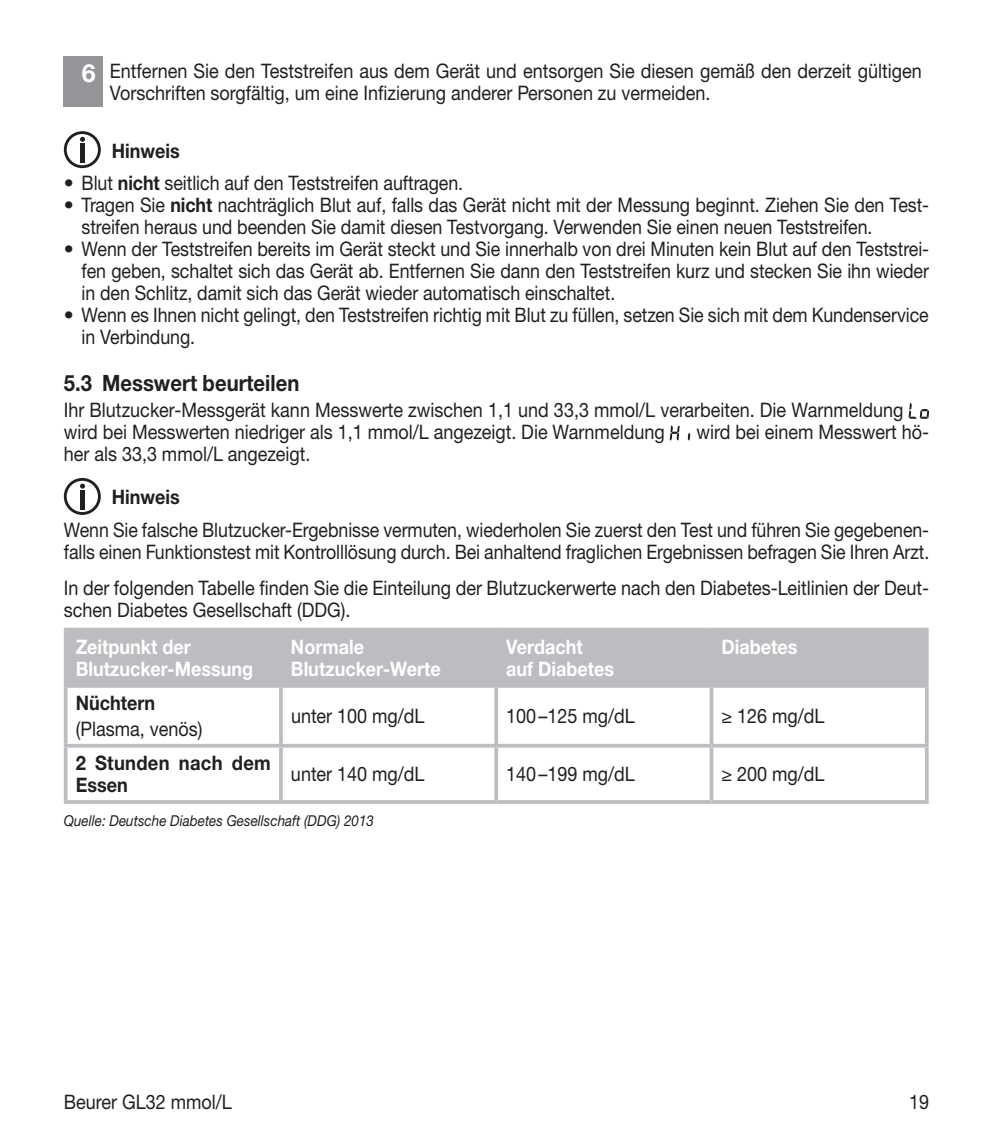
<style>
.page{position:relative;width:993px;height:1134px;background:#fff}
.page>*{position:absolute;margin:0;border:0;box-sizing:border-box;transform-origin:0 0}
.t1{font:700 22.5px "Helvetica Neue LTW1 G";color:#231f20;scale:.9 1}
.t2{font:20px/22px "Helvetica Neue LTW1 G";letter-spacing:-.005em;color:#231f20;scale:.9 1}
.t3{font:20px/22px "Helvetica Neue LTW1 G";letter-spacing:-.005em;color:#231f20}
.t4{font:20px/22px "Helvetica Neue LTW1 G";letter-spacing:-.005em;color:#231f20;scale:.89 1}
.t5{font:700 20px/22px "Helvetica Neue LTW1 G";color:#fff;scale:.9 1}
.t6{font:700 20px "Helvetica Neue LTW1 G";color:#231f20;scale:.9 1}
.t7{font:700 20px/22px "Helvetica Neue LTW1 G";color:#231f20;scale:.92 1}
.t8{font:italic 15px "Helvetica Neue LTW1 G";color:#231f20;scale:.9 1}
.s1{font-weight:700;font-size:25px;color:#fff}
.s2{font-weight:700}
</style>
<div class="page">
<div style="left:64px;top:57px;width:39px;height:50px;background:#939598"></div>
<div style="left:64px;top:131px;width:37px;height:37px;border:3px solid #231f20;border-radius:50%"></div>
<div style="left:80px;top:143px;width:5px;height:20px;background:#231f20"></div>
<svg style="left:80px;top:137px;width:5px;height:5px"></svg>
<svg style="left:908px;top:403px;width:20px;height:16px"></svg>
<svg style="left:669px;top:425px;width:21px;height:16px"></svg>
<div style="left:64px;top:478px;width:37px;height:37px;border:3px solid #231f20;border-radius:50%"></div>
<div style="left:80px;top:490px;width:5px;height:19px;background:#231f20"></div>
<svg style="left:80px;top:484px;width:5px;height:5px"></svg>
<div style="left:68px;top:631px;width:856px;height:53px;background:#bcbdc0"></div>
<hr style="left:64px;top:628px;width:217px;height:3px;background:#bcbdc0">
<hr style="left:64px;top:631px;width:4px;height:53px;background:#bcbdc0">
<hr style="left:281px;top:628px;width:215px;height:3px;background:#bcbdc0">
<hr style="left:279px;top:631px;width:4px;height:53px;background:#bcbdc0">
<hr style="left:496px;top:628px;width:215px;height:3px;background:#bcbdc0">
<hr style="left:494px;top:631px;width:4px;height:53px;background:#bcbdc0">
<hr style="left:711px;top:628px;width:217px;height:3px;background:#bcbdc0">
<hr style="left:709px;top:631px;width:4px;height:53px;background:#bcbdc0">
<hr style="left:924px;top:631px;width:4px;height:53px;background:#bcbdc0">
<svg style="left:64px;top:684px;width:217px;height:4px"></svg>
<svg style="left:64px;top:688px;width:4px;height:56px"></svg>
<svg style="left:281px;top:684px;width:215px;height:4px"></svg>
<hr style="left:279px;top:688px;width:4px;height:56px;background:#bcbdc0">
<svg style="left:496px;top:684px;width:215px;height:4px"></svg>
<svg style="left:494px;top:688px;width:4px;height:56px"></svg>
<svg style="left:711px;top:684px;width:217px;height:4px"></svg>
<svg style="left:709px;top:688px;width:4px;height:56px"></svg>
<svg style="left:924px;top:688px;width:4px;height:56px"></svg>
<svg style="left:64px;top:744px;width:217px;height:4px"></svg>
<svg style="left:64px;top:748px;width:4px;height:52px"></svg>
<svg style="left:281px;top:744px;width:215px;height:4px"></svg>
<hr style="left:279px;top:748px;width:4px;height:52px;background:#bcbdc0">
<svg style="left:496px;top:744px;width:215px;height:4px"></svg>
<svg style="left:494px;top:748px;width:4px;height:52px"></svg>
<svg style="left:711px;top:744px;width:217px;height:4px"></svg>
<svg style="left:709px;top:748px;width:4px;height:52px"></svg>
<svg style="left:925px;top:748px;width:3px;height:52px"></svg>
<hr style="left:64px;top:800px;width:217px;height:4px;background:#bcbdc0">
<hr style="left:281px;top:800px;width:215px;height:4px;background:#bcbdc0">
<hr style="left:496px;top:800px;width:215px;height:4px;background:#c3c3c6">
<hr style="left:711px;top:800px;width:217px;height:4px;background:#c3c3c6">
<p class="t2" style="left:110px;top:60px;width:903px;text-indent:-28px"><span class="s1">6</span> Entfernen Sie den Teststreifen aus dem Gerät und entsorgen Sie diesen gemäß den derzeit gültigen<br>Vorschriften sorgfältig, um eine Infizierung anderer Personen zu vermeiden.</p>
<p class="t6" style="left:112px;top:138px;width:77px">Hinweis</p>
<p class="t3" style="left:64px;top:172px;width:400px">• Blut <span class="s2">nicht</span> seitlich auf den Teststreifen auftragen.</p>
<p class="t3" style="left:81px;top:194px;width:848px;text-indent:-18px">• Tragen Sie <span class="s2">nicht</span> nachträglich Blut auf, falls das Gerät nicht mit der Messung beginnt. Ziehen Sie den Test&shy;streifen heraus und beenden Sie damit diesen Testvorgang. Verwenden Sie einen neuen Teststreifen.</p>
<p class="t3" style="left:81px;top:238px;width:848px;text-align:justify;text-indent:-18px">• Wenn der Teststreifen bereits im Gerät steckt und Sie innerhalb von drei Minuten kein Blut auf den Teststrei&shy;fen geben, schaltet sich das Gerät ab. Entfernen Sie dann den Teststreifen kurz und stecken Sie ihn wieder in den Schlitz, damit sich das Gerät wieder automatisch einschaltet.</p>
<p class="t3" style="left:81px;top:304px;width:848px;text-indent:-18px">• Wenn es Ihnen nicht gelingt, den Teststreifen richtig mit Blut zu füllen, setzen Sie sich mit dem Kundenservice in Verbindung.</p>
<p class="t1" style="left:64px;top:370px;width:263px">5.3 Messwert beurteilen</p>
<p class="t2" style="left:64px;top:399px;width:934px">Ihr Blutzucker-Messgerät kann Messwerte zwischen 1,1 und 33,3 mmol/L verarbeiten. Die Warnmeldung wird bei Messwerten niedriger als 1,1 mmol/L angezeigt. Die Warnmeldung</p>
<p class="t2" style="left:696px;top:421px;width:260px">wird bei einem Messwert hö-</p>
<p class="t2" style="left:64px;top:443px;width:275px">her als 33,3 mmol/L angezeigt.</p>
<p class="t6" style="left:112px;top:485px;width:77px">Hinweis</p>
<p class="t4" style="left:64px;top:519px;width:973px">Wenn Sie falsche Blutzucker-Ergebnisse vermuten, wiederholen Sie zuerst den Test und führen Sie gegebenen&shy;falls einen Funktionstest mit Kontrolllösung durch. Bei anhaltend fraglichen Ergebnissen befragen Sie Ihren Arzt.</p>
<p class="t2" style="left:64px;top:577px;width:962px">In der folgenden Tabelle finden Sie die Einteilung der Blutzuckerwerte nach den Diabetes-Leitlinien der Deut&shy;schen Diabetes Gesellschaft (DDG).</p>
<p class="t5" style="left:76px;top:636px;width:199px">Zeitpunkt der<br>Blutzucker-Messung</p>
<p class="t5" style="left:291px;top:636px;width:168px">Normale<br>Blutzucker-Werte</p>
<p class="t5" style="left:506px;top:636px;width:121px">Verdacht auf Diabetes</p>
<p class="t5" style="left:721px;top:636px;width:86px">Diabetes</p>
<p class="t6" style="left:76px;top:691px;width:90px">Nüchtern</p>
<p class="t2" style="left:76px;top:717px;width:142px">(Plasma, venös)</p>
<p class="t2" style="left:291px;top:705px;width:150px">unter 100 mg/dL</p>
<p class="t2" style="left:506px;top:705px;width:144px">100–125 mg/dL</p>
<p class="t2" style="left:721px;top:705px;width:116px">≥ 126 mg/dL</p>
<p class="t7" style="left:76px;top:752px;width:213px">2 Stunden nach dem<br>Essen</p>
<p class="t2" style="left:291px;top:763px;width:150px">unter 140 mg/dL</p>
<p class="t2" style="left:506px;top:763px;width:144px">140–199 mg/dL</p>
<p class="t2" style="left:721px;top:763px;width:116px">≥ 200 mg/dL</p>
<p class="t8" style="left:64px;top:811px;width:346px">Quelle: Deutsche Diabetes Gesellschaft (DDG) 2013</p>
<p class="t2" style="left:64px;top:1091px;width:188px">Beurer GL32 mmol/L</p>
<p class="t2" style="left:908px;top:1091px;width:24px">19</p>
</div>
